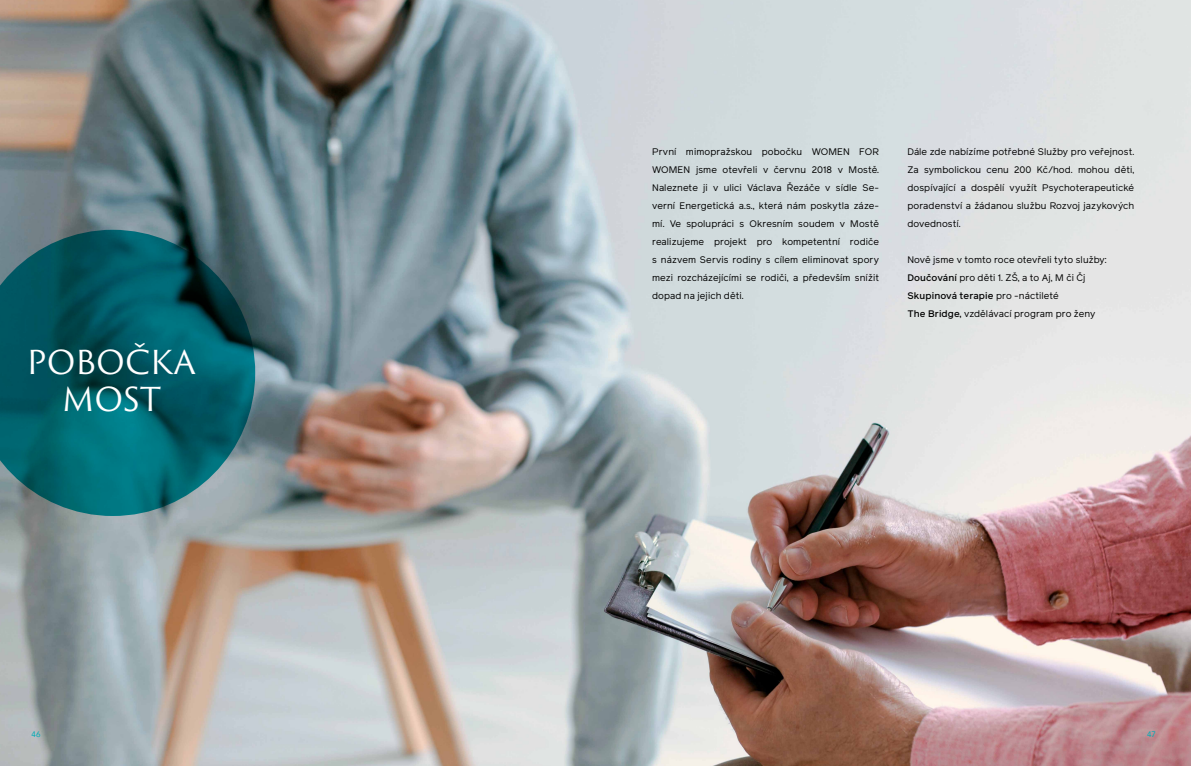
<style>
.page{position:relative;width:1191px;height:766px;background:#fff}
.page>*{position:absolute;margin:0;border:0;box-sizing:border-box;transform-origin:0 0}
.t1{font:32.2px/36.9px "Trajan Sans Pro";color:#fff;text-align:center}
.t2{font:9.5px/18px "Reader";letter-spacing:.01em;color:#000;text-align:justify}
.t3{font:8px "Avenir";color:#00acb6}
.s1{font-weight:500}
</style>
<div class="page">
<img style="left:0;top:0;width:1191px;height:765px">
<svg style="left:0;top:230px;width:255px;height:286px;background:#12616a"></svg>
<h1 class="t1" style="left:26px;top:344px;width:171px">POBOČKA<br>MOST</h1>
<p class="t2" style="left:652px;top:142px;width:228px">První mimopražskou pobočku WOMEN FOR WOMEN jsme otevřeli v červnu 2018 v Mostě.<br>Naleznete ji v ulici Václava Řezáče v sídle Se&shy;verní Energetická a.s., která nám poskytla záze&shy;mí. Ve spolupráci s Okresním soudem v Mostě realizujeme projekt pro kompetentní rodiče s názvem Servis rodiny s cílem eliminovat spory mezi rozcházejícími se rodiči, a především snížit dopad na jejich děti.</p>
<p class="t2" style="left:907px;top:142px;width:228px">Dále zde nabízíme potřebné Služby pro veřejnost.<br>Za symbolickou cenu 200 Kč/hod. mohou děti, dospívající a dospělí využít Psychoterapeutické poradenství a žádanou službu Rozvoj jazykových dovedností.</p>
<p class="t2" style="left:907px;top:250px;width:201px;text-align:left">Nově jsme v tomto roce otevřeli tyto služby:<br><span class="s1">Doučování</span> pro děti 1. ZŠ, a to Aj, M či Čj <span class="s1">Skupinová terapie</span> pro -náctileté<br><span class="s1">The Bridge,</span> vzdělávací program pro ženy</p>
<p class="t3" style="left:32px;top:727px;width:10px">46</p>
<p class="t3" style="left:1147px;top:727px;width:10px">47</p>
</div>
